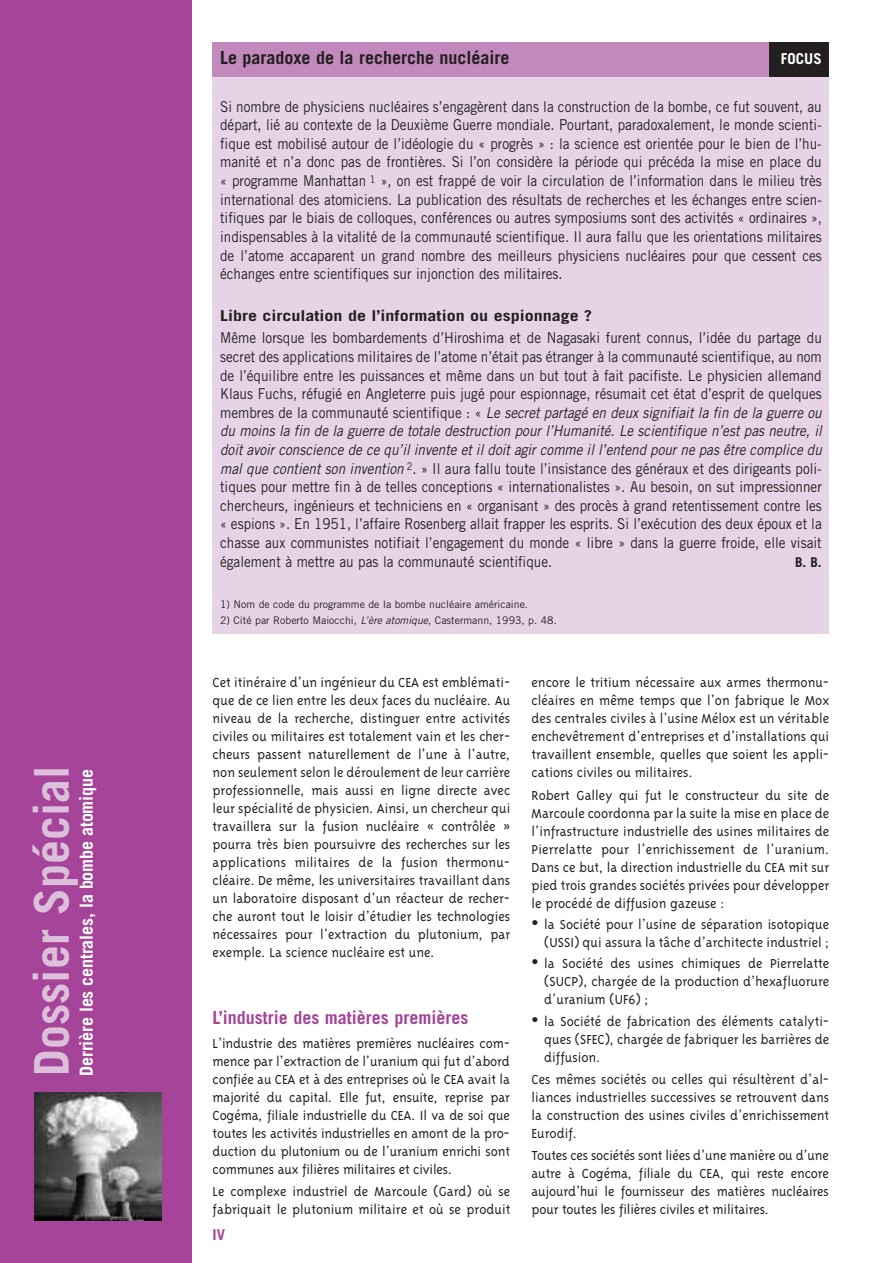
<style>
.page{position:relative;width:893px;height:1263px;background:#fff}
.page>*{position:absolute;margin:0;border:0;box-sizing:border-box;transform-origin:0 0}
.t1{font:700 48px "Trade Gothic";color:#dbbfdb}
.t2{font:700 18px "Trade Gothic";letter-spacing:-.01em;color:#fff}
.t3{font:700 18px "Trade Gothic";color:#231f20}
.t4{font:700 18px "Trade Gothic";color:#a54499}
.t5{font:300 15px/18px "Triplex";color:#231f20;text-align:justify}
.t6{font:15px/18.6px "Trade Gothic";color:#231f20;text-align:justify;scale:.9 1}
.t7{font:700 15px "Trade Gothic";color:#231f20;scale:1.2 1}
.t8{font:700 15px "Trade Gothic";color:#fff}
.t9{font:700 15px "Trade Gothic";color:#a54499}
.t10{font:700 13.5px "Trade Gothic";color:#231f20}
.t11{font:10.5px "Trade Gothic";color:#231f20}
.s1{font-style:italic}
.s2{font-weight:800;font-size:21px}
</style>
<div class="page">
<div style="left:0;top:0;width:191px;height:1263px;background:#a54499"></div>
<img style="left:34px;top:1093px;width:127px;height:127px">
<div style="left:213px;top:73px;width:616px;height:561px;background:#e7d3e6"></div>
<div style="left:213px;top:43px;width:562px;height:34px;background:#c189bc"></div>
<div style="left:770px;top:43px;width:59px;height:34px;background:#231f20"></div>
<h1 class="t1" style="left:34px;top:1076px;width:312px;rotate:-90deg">Dossier Spécial</h1>
<p class="t2" style="left:80px;top:1076px;width:308px;rotate:-90deg">Derrière les centrales, la bombe atomique</p>
<p class="t3" style="left:220px;top:51px;width:291px">Le paradoxe de la recherche nucléaire</p>
<p class="t8" style="left:781px;top:53px;width:42px">FOCUS</p>
<p class="t6" style="left:220px;top:98px;width:670px">Si nombre de physiciens nucléaires s’engagèrent dans la construction de la bombe, ce fut souvent, au départ, lié au contexte de la Deuxième Guerre mondiale. Pourtant, paradoxalement, le monde scienti&shy;fique est mobilisé autour de l’idéologie du « progrès » : la science est orientée pour le bien de l’hu&shy;manité et n’a donc pas de frontières. Si l’on considère la période qui précéda la mise en place du « programme Manhattan <sup>1</sup> », on est frappé de voir la circulation de l’information dans le milieu très international des atomiciens. La publication des résultats de recherches et les échanges entre scien&shy;tifiques par le biais de colloques, conférences ou autres symposiums sont des activités « ordinaires », indispensables à la vitalité de la communauté scientifique. Il aura fallu que les orientations militaires de l’atome accaparent un grand nombre des meilleurs physiciens nucléaires pour que cessent ces échanges entre scientifiques sur injonction des militaires.</p>
<p class="t7" style="left:220px;top:310px;width:312px">Libre circulation de l’information ou espionnage ?</p>
<p class="t6" style="left:220px;top:330px;width:670px">Même lorsque les bombardements d’Hiroshima et de Nagasaki furent connus, l’idée du partage du secret des applications militaires de l’atome n’était pas étranger à la communauté scientifique, au nom de l’équilibre entre les puissances et même dans un but tout à fait pacifiste. Le physicien allemand Klaus Fuchs, réfugié en Angleterre puis jugé pour espionnage, résumait cet état d’esprit de quelques membres de la communauté scientifique : « <span class="s1">Le secret partagé en deux signifiait la fin de la guerre ou du moins la fin de la guerre de totale destruction pour l’Humanité. Le scientifique n’est pas neutre, il doit avoir conscience de ce qu’il invente et il doit agir comme il l’entend pour ne pas être complice du mal que contient son invention</span> <sup>2</sup>. » Il aura fallu toute l’insistance des généraux et des dirigeants poli&shy;tiques pour mettre fin à de telles conceptions « internationalistes ». Au besoin, on sut impressionner chercheurs, ingénieurs et techniciens en « organisant » des procès à grand retentissement contre les « espions ». En 1951, l’affaire Rosenberg allait frapper les esprits. Si l’exécution des deux époux et la chasse aux communistes notifiait l’engagement du monde « libre » dans la guerre froide, elle visait également à mettre au pas la communauté scientifique.</p>
<p class="t10" style="left:795px;top:557px;width:28px">B. B.</p>
<p class="t11" style="left:220px;top:601px;width:310px">1) Nom de code du programme de la bombe nucléaire américaine.</p>
<p class="t11" style="left:220px;top:617px;width:338px">2) Cité par Roberto Maiocchi, <span class="s1">L’ère atomique</span>, Castermann, 1993, p. 48.</p>
<p class="t5" style="left:213px;top:673px;width:299px">Cet itinéraire d’un ingénieur du CEA est emblémati&shy;que de ce lien entre les deux faces du nucléaire. Au niveau de la recherche, distinguer entre activités civiles ou militaires est totalement vain et les cher&shy;cheurs passent naturellement de l’une à l’autre, non seulement selon le déroulement de leur carrière professionnelle, mais aussi en ligne directe avec leur spécialité de physicien. Ainsi, un chercheur qui travaillera sur la fusion nucléaire « contrôlée » pourra très bien poursuivre des recherches sur les applications militaires de la fusion thermonu&shy;cléaire. De même, les universitaires travaillant dans un laboratoire disposant d’un réacteur de recher&shy;che auront tout le loisir d’étudier les technologies nécessaires pour l’extraction du plutonium, par exemple. La science nucléaire est une.</p>
<p class="t4" style="left:213px;top:1011px;width:257px">L’industrie des matières premières</p>
<p class="t5" style="left:213px;top:1034px;width:299px">L’industrie des matières premières nucléaires com&shy;mence par l’extraction de l’uranium qui fut d’abord confiée au CEA et à des entreprises où le CEA avait la majorité du capital. Elle fut, ensuite, reprise par Cogéma, filiale industrielle du CEA. Il va de soi que toutes les activités industrielles en amont de la pro&shy;duction du plutonium ou de l’uranium enrichi sont communes aux filières militaires et civiles.</p>
<p class="t5" style="left:213px;top:1182px;width:299px">Le complexe industriel de Marcoule (Gard) où se fabriquait le plutonium militaire et où se produit</p>
<p class="t9" style="left:213px;top:1229px;width:14px">IV</p>
<p class="t5" style="left:531px;top:673px;width:299px">encore le tritium nécessaire aux armes thermonu&shy;cléaires en même temps que l’on fabrique le Mox des centrales civiles à l’usine Mélox est un véritable enchevêtrement d’entreprises et d’installations qui travaillent ensemble, quelles que soient les appli&shy;cations civiles ou militaires.</p>
<p class="t5" style="left:531px;top:785px;width:299px">Robert Galley qui fut le constructeur du site de Marcoule coordonna par la suite la mise en place de l’infrastructure industrielle des usines militaires de Pierrelatte pour l’enrichissement de l’uranium.<br>Dans ce but, la direction industrielle du CEA mit sur pied trois grandes sociétés privées pour développer le procédé de diffusion gazeuse :</p>
<p class="t5" style="left:531px;top:915px;width:299px;text-align:right"><span class="s2">•</span> la Société pour l’usine de séparation isotopique (USSI) qui assura la tâche d’architecte industriel ;</p>
<p class="t5" style="left:544px;top:954px;width:286px;text-indent:-13px"><span class="s2">•</span> la Société des usines chimiques de Pierrelatte (SUCP), chargée de la production d’hexafluorure d’uranium (UF6) ;</p>
<p class="t5" style="left:544px;top:1012px;width:286px;text-indent:-13px"><span class="s2">•</span> la Société de fabrication des éléments catalyti&shy;ques (SFEC), chargée de fabriquer les barrières de diffusion.</p>
<p class="t5" style="left:531px;top:1070px;width:299px">Ces mêmes sociétés ou celles qui résultèrent d’al&shy;liances industrielles successives se retrouvent dans la construction des usines civiles d’enrichissement Eurodif.</p>
<p class="t5" style="left:531px;top:1146px;width:299px">Toutes ces sociétés sont liées d’une manière ou d’une autre à Cogéma, filiale du CEA, qui reste encore aujourd’hui le fournisseur des matières nucléaires pour toutes les filières civiles et militaires.</p>
</div>
